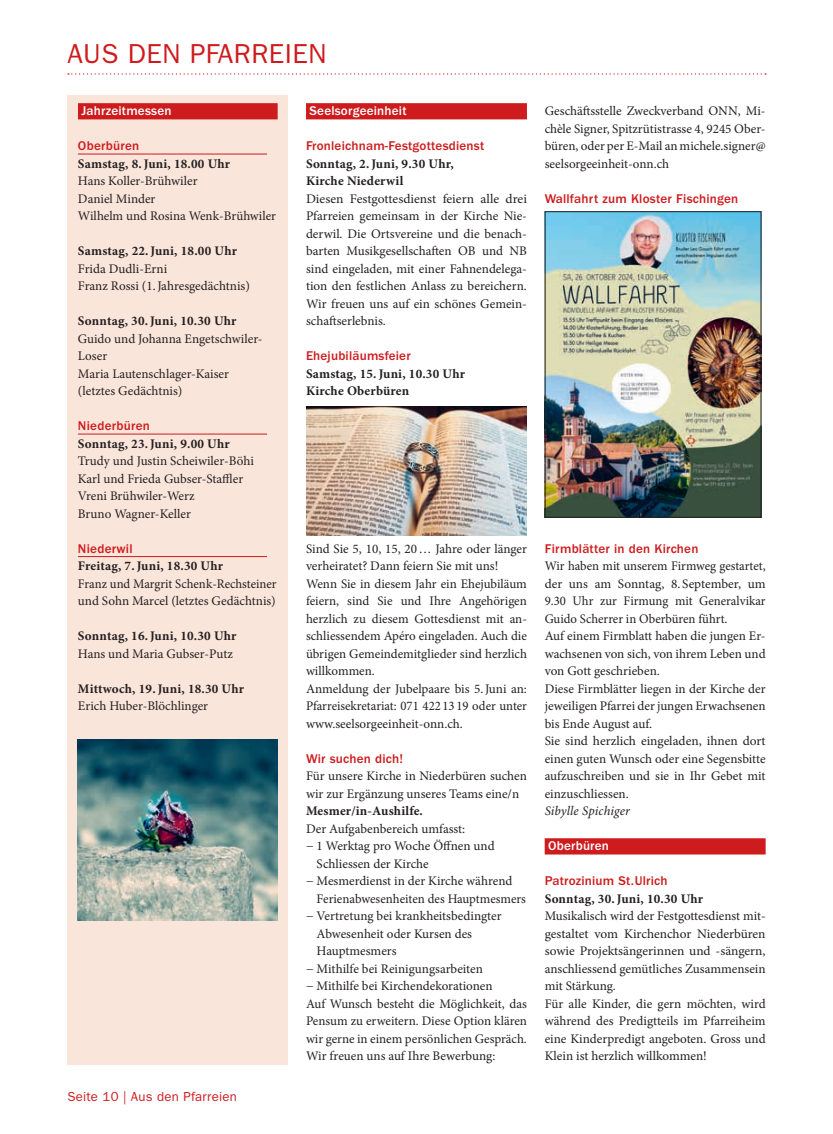
<style>
.page{position:relative;width:833px;height:1134px;background:#fff}
.page>*{position:absolute;margin:0;border:0;box-sizing:border-box;transform-origin:0 0}
.t1{font:27.5px "ITC Franklin Gothic Std";letter-spacing:.02em;color:#ce1b1d}
.t2{font:13.12px/17.5px "Minion Pro";color:#231f20}
.t3{font:700 13.12px/17.5px "Minion Pro";letter-spacing:.015em;color:#231f20}
.t4{font:500 13.12px "ITC Franklin Gothic Std";letter-spacing:.015em;color:#ce1b1d}
.t5{font:500 13.12px "ITC Franklin Gothic Std";letter-spacing:.015em;color:#fff}
.t6{font:13.12px "ITC Franklin Gothic Std";letter-spacing:.02em;color:#ce1b1d}
.t7{font:italic 13.12px "Minion Pro";letter-spacing:.005em;color:#231f20}
</style>
<div class="page">
<svg style="left:68px;top:73px;width:698px;height:2px"></svg>
<div style="left:306px;top:103px;width:221px;height:16px;background:#ce1b1d"></div>
<img style="left:306px;top:406px;width:221px;height:129px">
<div style="left:544px;top:838px;width:221px;height:16px;background:#ce1b1d"></div>
<img style="left:546px;top:213px;width:213px;height:303px">
<div style="left:544px;top:211px;width:217px;height:307px;border:1px solid #231f20"></div>
<div style="left:67px;top:96px;width:221px;height:969px;background:#fae5da"></div>
<div style="left:78px;top:103px;width:200px;height:16px;background:#ce1b1d"></div>
<hr style="left:78px;top:154px;width:189px;height:1px;background:#ce1b1d">
<hr style="left:78px;top:434px;width:189px;height:1px;background:#ce1b1d">
<hr style="left:78px;top:556px;width:189px;height:1px;background:#ce1b1d">
<img style="left:78px;top:739px;width:200px;height:181px">
<h1 class="t1" style="left:67px;top:37px;width:261px">AUS DEN PFARREIEN</h1>
<p class="t5" style="left:81px;top:103px;width:91px">Jahrzeitmessen</p>
<p class="t4" style="left:78px;top:138px;width:63px">Oberbüren</p>
<p class="t3" style="left:78px;top:155px;width:154px">Samstag, 8.Juni, 18.00 Uhr</p>
<p class="t2" style="left:78px;top:172px;width:200px">Hans Koller-Brühwiler<br>Daniel Minder<br>Wilhelm und Rosina Wenk-Brühwiler</p>
<p class="t3" style="left:78px;top:243px;width:161px">Samstag, 22.Juni, 18.00 Uhr</p>
<p class="t2" style="left:78px;top:260px;width:173px">Frida Dudli-Erni<br>Franz Rossi (1.Jahresgedächtnis)</p>
<p class="t3" style="left:78px;top:313px;width:160px">Sonntag, 30.Juni, 10.30 Uhr</p>
<p class="t2" style="left:78px;top:330px;width:186px">Guido und Johanna Engetschwiler-<br>Loser<br>Maria Lautenschlager-Kaiser (letztes Gedächtnis)</p>
<p class="t4" style="left:78px;top:418px;width:73px">Niederbüren</p>
<p class="t3" style="left:78px;top:435px;width:153px">Sonntag, 23.Juni, 9.00 Uhr</p>
<p class="t2" style="left:78px;top:452px;width:177px">Trudy und Justin Scheiwiler-Böhi<br>Karl und Frieda Gubser-Staffler<br>Vreni Brühwiler-Werz<br>Bruno Wagner-Keller</p>
<p class="t4" style="left:78px;top:541px;width:56px">Niederwil</p>
<p class="t3" style="left:78px;top:558px;width:147px">Freitag, 7.Juni, 18.30 Uhr</p>
<p class="t2" style="left:78px;top:575px;width:200px">Franz und Margrit Schenk-Rechsteiner und Sohn Marcel (letztes Gedächtnis)</p>
<p class="t3" style="left:78px;top:628px;width:160px">Sonntag, 16.Juni, 10.30 Uhr</p>
<p class="t2" style="left:78px;top:645px;width:156px">Hans und Maria Gubser-Putz</p>
<p class="t3" style="left:78px;top:680px;width:168px">Mittwoch, 19.Juni, 18.30 Uhr</p>
<p class="t2" style="left:78px;top:697px;width:132px">Erich Huber-Blöchlinger</p>
<p class="t6" style="left:67px;top:1089px;width:171px">Seite 10 | Aus den Pfarreien</p>
<p class="t5" style="left:309px;top:103px;width:98px">Seelsorgeeinheit</p>
<p class="t4" style="left:306px;top:138px;width:180px">Fronleichnam-Festgottesdienst</p>
<p class="t3" style="left:306px;top:155px;width:149px">Sonntag, 2.Juni, 9.30 Uhr,<br>Kirche Niederwil</p>
<p class="t2" style="left:306px;top:190px;width:222px;text-align:justify">Diesen Festgottesdienst feiern alle drei Pfarreien gemeinsam in der Kirche Nie&shy;derwil. Die Ortsvereine und die benach&shy;barten Musikgesellschaften OB und NB sind eingeladen, mit einer Fahnendelega&shy;tion den festlichen Anlass zu bereichern.<br>Wir freuen uns auf ein schönes Gemein&shy;schaftserlebnis.</p>
<p class="t4" style="left:306px;top:348px;width:106px">Ehejubiläumsfeier</p>
<p class="t3" style="left:306px;top:365px;width:161px">Samstag, 15.Juni, 10.30 Uhr<br>Kirche Oberbüren</p>
<p class="t2" style="left:306px;top:540px;width:222px">Sind Sie 5, 10, 15, 20… Jahre oder länger verheiratet? Dann feiern Sie mit uns!<br>Wenn Sie in diesem Jahr ein Ehejubiläum feiern, sind Sie und Ihre Angehörigen herzlich zu diesem Gottesdienst mit an&shy;schliessendem Apéro eingeladen. Auch die übrigen Gemeindemitglieder sind herzlich willkommen.<br>Anmeldung der Jubelpaare bis 5.Juni an:<br>Pfarreisekretariat: 071 422 13 19 oder unter www.seelsorgeeinheit-onn.ch.</p>
<p class="t4" style="left:306px;top:751px;width:99px">Wir suchen dich!</p>
<p class="t2" style="left:306px;top:767px;width:222px">Für unsere Kirche in Niederbüren suchen wir zur Ergänzung unseres Teams eine/n</p>
<p class="t3" style="left:306px;top:803px;width:118px">Mesmer/in-Aushilfe.</p>
<p class="t2" style="left:306px;top:820px;width:161px">Der Aufgabenbereich umfasst:</p>
<p class="t2" style="left:306px;top:837px;width:190px">− 1 Werktag pro Woche Öffnen und</p>
<p class="t2" style="left:317px;top:855px;width:114px">Schliessen der Kirche</p>
<p class="t2" style="left:306px;top:872px;width:208px">− Mesmerdienst in der Kirche während</p>
<p class="t2" style="left:317px;top:890px;width:211px">Ferienabwesenheiten des Hauptmesmers</p>
<p class="t2" style="left:306px;top:907px;width:197px">− Vertretung bei krankheitsbedingter</p>
<p class="t2" style="left:317px;top:925px;width:157px">Abwesenheit oder Kursen des</p>
<p class="t2" style="left:317px;top:942px;width:81px">Hauptmesmers</p>
<p class="t2" style="left:306px;top:960px;width:178px">− Mithilfe bei Reinigungsarbeiten</p>
<p class="t2" style="left:306px;top:977px;width:188px">− Mithilfe bei Kirchendekorationen</p>
<p class="t2" style="left:306px;top:995px;width:222px">Auf Wunsch besteht die Möglichkeit, das</p>
<p class="t2" style="left:306px;top:1012px;width:222px">Pensum zu erweitern. Diese Option klären</p>
<p class="t2" style="left:306px;top:1030px;width:222px">wir gerne in einem persönlichen Gespräch.</p>
<p class="t2" style="left:306px;top:1047px;width:191px">Wir freuen uns auf Ihre Bewerbung:</p>
<p class="t2" style="left:544px;top:102px;width:222px;text-align:justify">Geschäftsstelle Zweckverband ONN, Mi&shy;chèle Signer, Spitzrütistrasse 4, 9245 Ober&shy;büren, oder per E-Mail an michele.signer@ seelsorgeeinheit-onn.ch</p>
<p class="t4" style="left:544px;top:191px;width:195px">Wallfahrt zum Kloster Fischingen</p>
<p class="t4" style="left:544px;top:541px;width:155px">Firmblätter in den Kirchen</p>
<p class="t2" style="left:544px;top:557px;width:222px">Wir haben mit unserem Firmweg gestartet, der uns am Sonntag, 8. September, um 9.30 Uhr zur Firmung mit Generalvikar Guido Scherrer in Oberbüren führt.<br>Auf einem Firmblatt haben die jungen Er&shy;wachsenen von sich, von ihrem Leben und von Gott geschrieben.<br>Diese Firmblätter liegen in der Kirche der jeweiligen Pfarrei der jungen Erwachsenen bis Ende August auf.<br>Sie sind herzlich eingeladen, ihnen dort einen guten Wunsch oder eine Segensbitte aufzuschreiben und sie in Ihr Gebet mit einzuschliessen.</p>
<p class="t7" style="left:544px;top:803px;width:87px">Sibylle Spichiger</p>
<p class="t5" style="left:548px;top:838px;width:62px">Oberbüren</p>
<p class="t4" style="left:544px;top:873px;width:124px">Patrozinium St.Ulrich</p>
<p class="t3" style="left:544px;top:890px;width:160px">Sonntag, 30.Juni, 10.30 Uhr</p>
<p class="t2" style="left:544px;top:907px;width:222px">Musikalisch wird der Festgottesdienst mit&shy;gestaltet vom Kirchenchor Niederbüren sowie Projektsängerinnen und -sängern, anschliessend gemütliches Zusammensein mit Stärkung.<br>Für alle Kinder, die gern möchten, wird während des Predigtteils im Pfarreiheim eine Kinderpredigt angeboten. Gross und Klein ist herzlich willkommen!</p>
</div>
